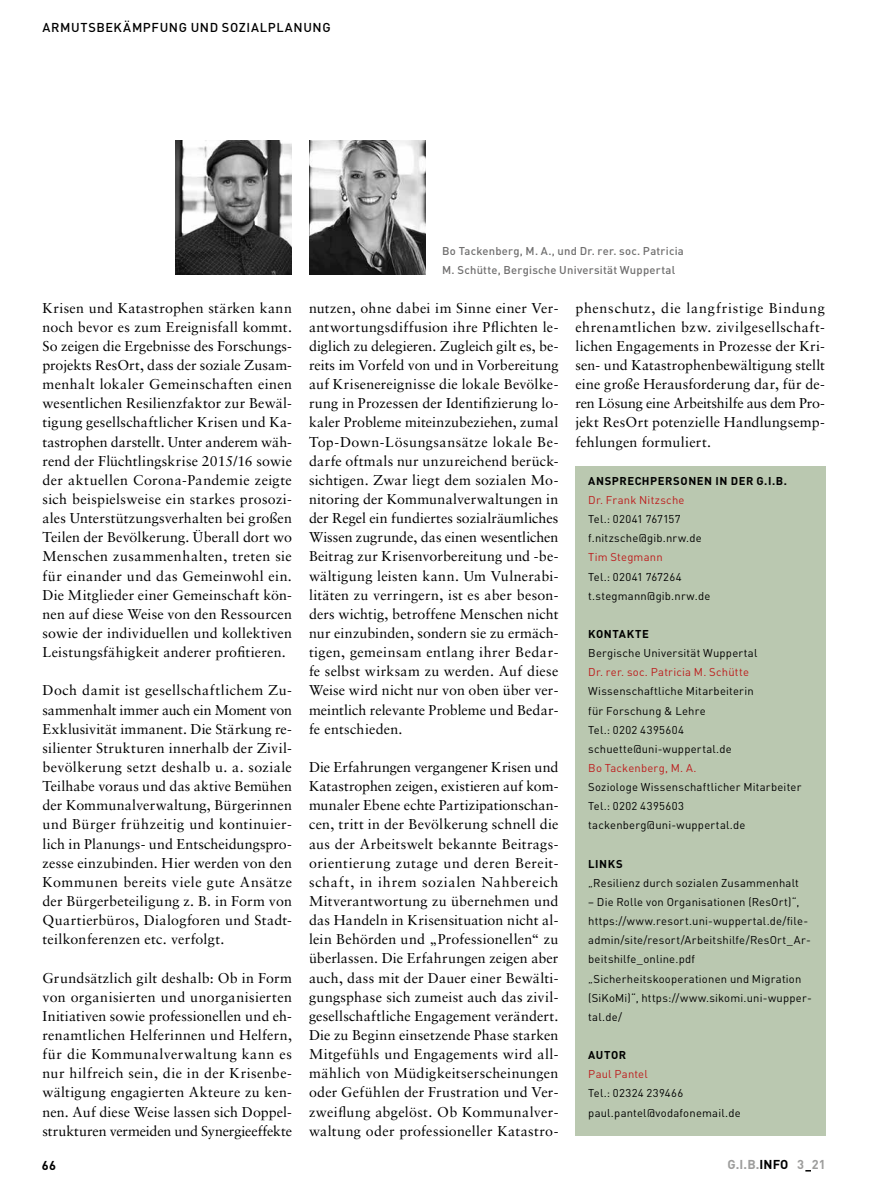
<style>
.page{position:relative;width:893px;height:1191px;background:#fff}
.page>*{position:absolute;margin:0;border:0;box-sizing:border-box;transform-origin:0 0}
._07_Fließtext{font:14.25px/19.2px "Sabon LT";letter-spacing:.01em;color:#000;text-align:justify}
.A_Rubrik{font:500 12.75px "DIN";letter-spacing:.045em;color:#000}
.t1{font:700 12.75px "DIN";letter-spacing:.01em;color:#9d9d9c}
.t2{font:700 12.75px "DIN";color:#000}
._10_Fließtext_Kasten{font:11.25px/19.2px "DIN";letter-spacing:.02em;color:#000}
._10_Fließtext_Kasten-2{font:11.25px "DIN";letter-spacing:.02em;color:#bd1d1d}
._11_Bildzeile{font:500 11.25px/19.2px "DIN";letter-spacing:.02em;color:#706f6f}
._09_Headline_Kasten{font:700 11.25px "DIN";letter-spacing:.05em;color:#000}
.s1{color:#000}
</style>
<div class="page">
<div style="left:575px;top:466px;width:251px;height:669px;background:#bac8b0"></div>
<img style="left:176px;top:140px;width:116px;height:134px">
<img style="left:309px;top:140px;width:116px;height:134px">
<p class="A_Rubrik" style="left:43px;top:18px;width:290px">ARMUTSBEKÄMPFUNG UND SOZIALPLANUNG</p>
<p class="_11_Bildzeile" style="left:442px;top:241px;width:243px">Bo Tackenberg, M. A., und Dr. rer. soc. Patricia<br>M. Schütte, Bergische Universität Wuppertal</p>
<p class="_07_Fließtext" style="left:43px;top:298px;width:251px">Krisen und Katastrophen stärken kann noch bevor es zum Ereignisfall kommt.<br>So zeigen die Ergebnisse des Forschungs&shy;projekts ResOrt, dass der soziale Zusam&shy;menhalt lokaler Gemeinschaften einen wesentlichen Resilienzfaktor zur Bewäl&shy;tigung gesellschaftlicher Krisen und Ka&shy;tastrophen darstellt. Unter anderem wäh&shy;rend der Flüchtlingskrise 2015/16 sowie der aktuellen Corona-Pandemie zeigte sich beispielsweise ein starkes prosozi&shy;ales Unterstützungsverhalten bei großen Teilen der Bevölkerung. Überall dort wo Menschen zusammenhalten, treten sie für einander und das Gemeinwohl ein.<br>Die Mitglieder einer Gemeinschaft kön&shy;nen auf diese Weise von den Ressourcen sowie der individuellen und kollektiven Leistungsfähigkeit anderer profitieren.</p>
<p class="_07_Fließtext" style="left:43px;top:680px;width:251px">Doch damit ist gesellschaftlichem Zu&shy;sammenhalt immer auch ein Moment von Exklusivität immanent. Die Stärkung re&shy;silienter Strukturen innerhalb der Zivil&shy;bevölkerung setzt deshalb u. a. soziale Teilhabe voraus und das aktive Bemühen der Kommunalverwaltung, Bürgerinnen und Bürger frühzeitig und kontinuier&shy;lich in Planungs- und Entscheidungspro&shy;zesse einzubinden. Hier werden von den Kommunen bereits viele gute Ansätze der Bürgerbeteiligung z. B. in Form von Quartierbüros, Dialogforen und Stadt&shy;teilkonferenzen etc. verfolgt.</p>
<p class="_07_Fließtext" style="left:43px;top:968px;width:251px">Grundsätzlich gilt deshalb: Ob in Form von organisierten und unorganisierten Initiativen sowie professionellen und eh&shy;renamtlichen Helferinnen und Helfern, für die Kommunalverwaltung kann es nur hilfreich sein, die in der Krisenbe&shy;wältigung engagierten Akteure zu ken&shy;nen. Auf diese Weise lassen sich Doppel&shy;strukturen vermeiden und Synergieeffekte</p>
<p class="_07_Fließtext" style="left:309px;top:298px;width:251px">nutzen, ohne dabei im Sinne einer Ver&shy;antwortungsdiffusion ihre Pflichten le&shy;diglich zu delegieren. Zugleich gilt es, be&shy;reits im Vorfeld von und in Vorbereitung auf Krisenereignisse die lokale Bevölke&shy;rung in Prozessen der Identifizierung lo&shy;kaler Probleme miteinzubeziehen, zumal Top-Down-Lösungsansätze lokale Be&shy;darfe oftmals nur unzureichend berück&shy;sichtigen. Zwar liegt dem sozialen Mo&shy;nitoring der Kommunalverwaltungen in der Regel ein fundiertes sozialräumliches Wissen zugrunde, das einen wesentlichen Beitrag zur Krisenvorbereitung und -be&shy;wältigung leisten kann. Um Vulnerabi&shy;litäten zu verringern, ist es aber beson&shy;ders wichtig, betroffene Menschen nicht nur einzubinden, sondern sie zu ermäch&shy;tigen, gemeinsam entlang ihrer Bedar&shy;fe selbst wirksam zu werden. Auf diese Weise wird nicht nur von oben über ver&shy;meintlich relevante Probleme und Bedar&shy;fe entschieden.</p>
<p class="_07_Fließtext" style="left:309px;top:757px;width:251px">Die Erfahrungen vergangener Krisen und Katastrophen zeigen, existieren auf kom&shy;munaler Ebene echte Partizipationschan&shy;cen, tritt in der Bevölkerung schnell die aus der Arbeitswelt bekannte Beitrags&shy;orientierung zutage und deren Bereit&shy;schaft, in ihrem sozialen Nahbereich Mitverantwortung zu übernehmen und das Handeln in Krisensituation nicht al&shy;lein Behörden und „Professionellen“ zu überlassen. Die Erfahrungen zeigen aber auch, dass mit der Dauer einer Bewälti&shy;gungsphase sich zumeist auch das zivil&shy;gesellschaftliche Engagement verändert.<br>Die zu Beginn einsetzende Phase starken Mitgefühls und Engagements wird all&shy;mählich von Müdigkeitserscheinungen oder Gefühlen der Frustration und Ver&shy;zweiflung abgelöst. Ob Kommunalver&shy;waltung oder professioneller Katastro-</p>
<p class="_07_Fließtext" style="left:575px;top:298px;width:251px">phenschutz, die langfristige Bindung ehrenamtlichen bzw. zivilgesellschaft&shy;lichen Engagements in Prozesse der Kri&shy;sen- und Katastrophenbewältigung stellt eine große Herausforderung dar, für de&shy;ren Lösung eine Arbeitshilfe aus dem Pro&shy;jekt ResOrt potenzielle Handlungsemp&shy;fehlungen formuliert.</p>
<p class="_09_Headline_Kasten" style="left:588px;top:473px;width:200px">ANSPRECHPERSONEN IN DER G.I.B.</p>
<p class="_10_Fließtext_Kasten-2" style="left:588px;top:492px;width:98px">Dr. Frank Nitzsche</p>
<p class="_10_Fließtext_Kasten" style="left:588px;top:509px;width:94px">Tel.: 02041 767157</p>
<p class="_10_Fließtext_Kasten" style="left:588px;top:528px;width:115px">f.nitzsche@gib.nrw.de</p>
<p class="_10_Fließtext_Kasten-2" style="left:588px;top:550px;width:76px">Tim Stegmann</p>
<p class="_10_Fließtext_Kasten" style="left:588px;top:566px;width:95px">Tel.: 02041 767264</p>
<p class="_10_Fließtext_Kasten" style="left:588px;top:585px;width:124px">t.stegmann@gib.nrw.de</p>
<p class="_09_Headline_Kasten" style="left:588px;top:626px;width:62px">KONTAKTE</p>
<p class="_10_Fließtext_Kasten" style="left:588px;top:643px;width:171px">Bergische Universität Wuppertal</p>
<p class="_10_Fließtext_Kasten-2" style="left:588px;top:664px;width:162px">Dr. rer. soc. Patricia M. Schütte</p>
<p class="_10_Fließtext_Kasten" style="left:588px;top:681px;width:167px">Wissenschaftliche Mitarbeiterin</p>
<p class="_10_Fließtext_Kasten" style="left:588px;top:700px;width:119px">für Forschung &amp; Lehre</p>
<p class="_10_Fließtext_Kasten" style="left:588px;top:719px;width:97px">Tel.: 0202 4395604</p>
<p class="_10_Fließtext_Kasten" style="left:588px;top:739px;width:145px">schuette@uni-wuppertal.de</p>
<p class="_10_Fließtext_Kasten-2" style="left:588px;top:760px;width:110px">Bo Tackenberg, M. A.</p>
<p class="_10_Fließtext_Kasten" style="left:588px;top:777px;width:215px">Soziologe Wissenschaftlicher Mitarbeiter</p>
<p class="_10_Fließtext_Kasten" style="left:588px;top:796px;width:97px">Tel.: 0202 4395603</p>
<p class="_10_Fließtext_Kasten" style="left:588px;top:815px;width:159px">tackenberg@uni-wuppertal.de</p>
<p class="_09_Headline_Kasten" style="left:588px;top:856px;width:36px">LINKS</p>
<p class="_10_Fließtext_Kasten" style="left:588px;top:872px;width:212px">„Resilienz durch sozialen Zusammenhalt</p>
<p class="_10_Fließtext_Kasten" style="left:588px;top:892px;width:224px">– Die Rolle von Organisationen (ResOrt)“, https://www.resort.uni-wuppertal.de/file&shy;admin/site/resort/Arbeitshilfe/ResOrt_Ar&shy;beitshilfe_online.pdf</p>
<p class="_10_Fließtext_Kasten" style="left:588px;top:968px;width:225px">„Sicherheitskooperationen und Migration (SiKoMi)“, https://www.sikomi.uni-wupper&shy;tal.de/</p>
<p class="_09_Headline_Kasten" style="left:588px;top:1047px;width:39px">AUTOR</p>
<p class="_10_Fließtext_Kasten-2" style="left:588px;top:1066px;width:61px">Paul Pantel</p>
<p class="_10_Fließtext_Kasten" style="left:588px;top:1083px;width:97px">Tel.: 02324 239466</p>
<p class="_10_Fließtext_Kasten" style="left:588px;top:1102px;width:154px">paul.pantel@vodafonemail.de</p>
<p class="t2" style="left:42px;top:1156px;width:16px">66</p>
<p class="t1" style="left:727px;top:1156px;width:100px">G.I.B.<span class="s1">INFO</span> 3 21</p>
</div>
